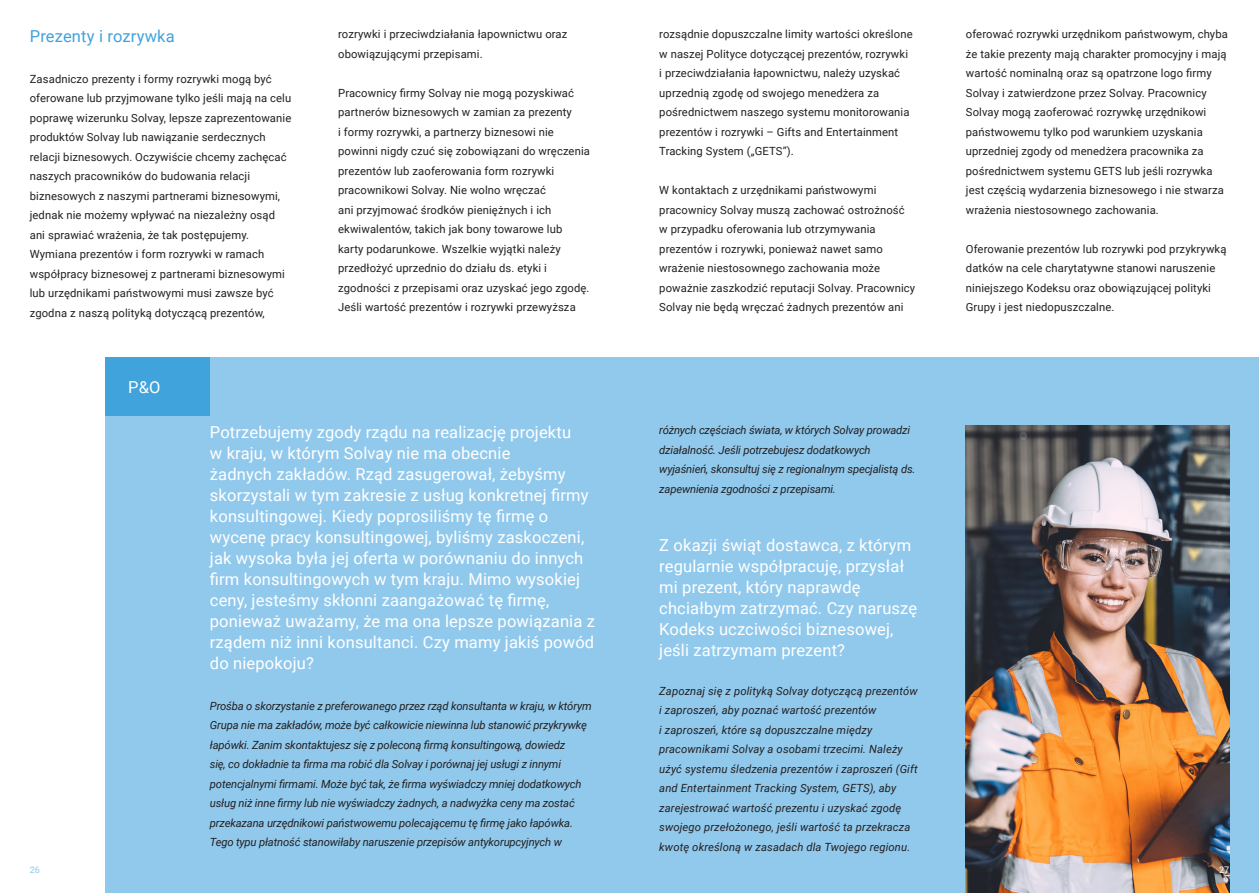
<style>
.page{position:relative;width:1259px;height:893px;background:#fff}
.page>*{position:absolute;margin:0;border:0;box-sizing:border-box;transform-origin:0 0}
.Paragraph_title{font:16.5px/21px "Roboto";letter-spacing:.01em;color:#fff}
.Paragraph_title-2{font:16.5px "Roboto";letter-spacing:.01em;color:#40a3db}
.Text{font:11.25px/19.5px "Roboto";letter-spacing:.01em;color:#231f20}
.Italic{font:italic 11.25px/19.5px "Roboto";letter-spacing:-.015em;color:#231f20}
.Italic-2{font:italic 11.25px/19.5px "Roboto";letter-spacing:.01em;color:#231f20}
.t1{font:9px "Roboto";color:#91c9ed}
.t2{font:9px "Roboto";color:#fff}
</style>
<div class="page">
<div style="left:944px;top:357px;width:315px;height:536px;background:#91c9ed"></div>
<div style="left:105px;top:357px;width:839px;height:536px;background:#91c9ed"></div>
<div style="left:105px;top:357px;width:105px;height:59px;background:#40a3db"></div>
<img style="left:966px;top:426px;width:263px;height:467px">
<p class="Paragraph_title-2" style="left:30px;top:25px;width:146px">Prezenty i rozrywka</p>
<p class="Text" style="left:30px;top:68px;width:263px">Zasadniczo prezenty i formy rozrywki mogą być oferowane lub przyjmowane tylko jeśli mają na celu poprawę wizerunku Solvay, lepsze zaprezentowanie produktów Solvay lub nawiązanie serdecznych relacji biznesowych. Oczywiście chcemy zachęcać naszych pracowników do budowania relacji biznesowych z naszymi partnerami biznesowymi, jednak nie możemy wpływać na niezależny osąd ani sprawiać wrażenia, że tak postępujemy.<br>Wymiana prezentów i form rozrywki w ramach współpracy biznesowej z partnerami biznesowymi lub urzędnikami państwowymi musi zawsze być zgodna z naszą polityką dotyczącą prezentów,</p>
<p class="Paragraph_title" style="left:128px;top:376px;width:34px">P&amp;O</p>
<p class="Text" style="left:338px;top:24px;width:231px">rozrywki i przeciwdziałania łapownictwu oraz obowiązującymi przepisami.</p>
<p class="Text" style="left:338px;top:83px;width:253px">Pracownicy firmy Solvay nie mogą pozyskiwać partnerów biznesowych w zamian za prezenty<br>i formy rozrywki, a partnerzy biznesowi nie powinni nigdy czuć się zobowiązani do wręczenia prezentów lub zaoferowania form rozrywki pracownikowi Solvay. Nie wolno wręczać<br>ani przyjmować środków pieniężnych i ich ekwiwalentów, takich jak bony towarowe lub karty podarunkowe. Wszelkie wyjątki należy przedłożyć uprzednio do działu ds. etyki i zgodności z przepisami oraz uzyskać jego zgodę.<br>Jeśli wartość prezentów i rozrywki przewyższa</p>
<p class="t1" style="left:30px;top:863px;width:12px">26</p>
<p class="Paragraph_title" style="left:210px;top:421px;width:387px">Potrzebujemy zgody rządu na realizację projektu<br>w kraju, w którym Solvay nie ma obecnie<br>żadnych zakładów. Rząd zasugerował, żebyśmy skorzystali w tym zakresie z usług konkretnej firmy konsultingowej. Kiedy poprosiliśmy tę firmę o wycenę pracy konsultingowej, byliśmy zaskoczeni, jak wysoka była jej oferta w porównaniu do innych firm konsultingowych w tym kraju. Mimo wysokiej ceny, jesteśmy skłonni zaangażować tę firmę, ponieważ uważamy, że ma ona lepsze powiązania z rządem niż inni konsultanci. Czy mamy jakiś powód do niepokoju?</p>
<p class="Italic" style="left:210px;top:695px;width:383px">Prośba o skorzystanie z preferowanego przez rząd konsultanta w kraju, w którym Grupa nie ma zakładów, może być całkowicie niewinna lub stanowić przykrywkę łapówki. Zanim skontaktujesz się z poleconą firmą konsultingową, dowiedz<br>się, co dokładnie ta firma ma robić dla Solvay i porównaj jej usługi z innymi potencjalnymi firmami. Może być tak, że firma wyświadczy mniej dodatkowych usług niż inne firmy lub nie wyświadczy żadnych, a nadwyżka ceny ma zostać przekazana urzędnikowi państwowemu polecającemu tę firmę jako łapówka.<br>Tego typu płatność stanowiłaby naruszenie przepisów antykorupcyjnych w</p>
<p class="Text" style="left:659px;top:24px;width:255px">rozsądnie dopuszczalne limity wartości określone w naszej Polityce dotyczącej prezentów, rozrywki i przeciwdziałania łapownictwu, należy uzyskać uprzednią zgodę od swojego menedżera za pośrednictwem naszego systemu monitorowania prezentów i rozrywki – Gifts and Entertainment Tracking System („GETS”).</p>
<p class="Text" style="left:659px;top:180px;width:257px">W kontaktach z urzędnikami państwowymi pracownicy Solvay muszą zachować ostrożność w przypadku oferowania lub otrzymywania prezentów i rozrywki, ponieważ nawet samo wrażenie niestosownego zachowania może poważnie zaszkodzić reputacji Solvay. Pracownicy Solvay nie będą wręczać żadnych prezentów ani</p>
<p class="Italic" style="left:659px;top:420px;width:258px">różnych częściach świata, w których Solvay prowadzi działalność. Jeśli potrzebujesz dodatkowych wyjaśnień, skonsultuj się z regionalnym specjalistą ds. zapewnienia zgodności z przepisami.</p>
<p class="Paragraph_title" style="left:659px;top:534px;width:259px">Z okazji świąt dostawca, z którym regularnie współpracuję, przysłał mi prezent, który naprawdę chciałbym zatrzymać. Czy naruszę<br>Kodeks uczciwości biznesowej, jeśli zatrzymam prezent?</p>
<p class="Italic-2" style="left:659px;top:680px;width:260px">Zapoznaj się z polityką Solvay dotyczącą prezentów i zaproszeń, aby poznać wartość prezentów<br>i zaproszeń, które są dopuszczalne między pracownikami Solvay a osobami trzecimi. Należy użyć systemu śledzenia prezentów i zaproszeń (Gift and Entertainment Tracking System, GETS), aby zarejestrować wartość prezentu i uzyskać zgodę swojego przełożonego, jeśli wartość ta przekracza kwotę określoną w zasadach dla Twojego regionu.</p>
<p class="Text" style="left:966px;top:24px;width:264px">oferować rozrywki urzędnikom państwowym, chyba że takie prezenty mają charakter promocyjny i mają wartość nominalną oraz są opatrzone logo firmy Solvay i zatwierdzone przez Solvay. Pracownicy Solvay mogą zaoferować rozrywkę urzędnikowi państwowemu tylko pod warunkiem uzyskania uprzedniej zgody od menedżera pracownika za pośrednictwem systemu GETS lub jeśli rozrywka jest częścią wydarzenia biznesowego i nie stwarza wrażenia niestosownego zachowania.</p>
<p class="Text" style="left:966px;top:239px;width:262px">Oferowanie prezentów lub rozrywki pod przykrywką datków na cele charytatywne stanowi naruszenie niniejszego Kodeksu oraz obowiązującej polityki Grupy i jest niedopuszczalne.</p>
<p class="t2" style="left:1219px;top:863px;width:12px">27</p>
</div>
